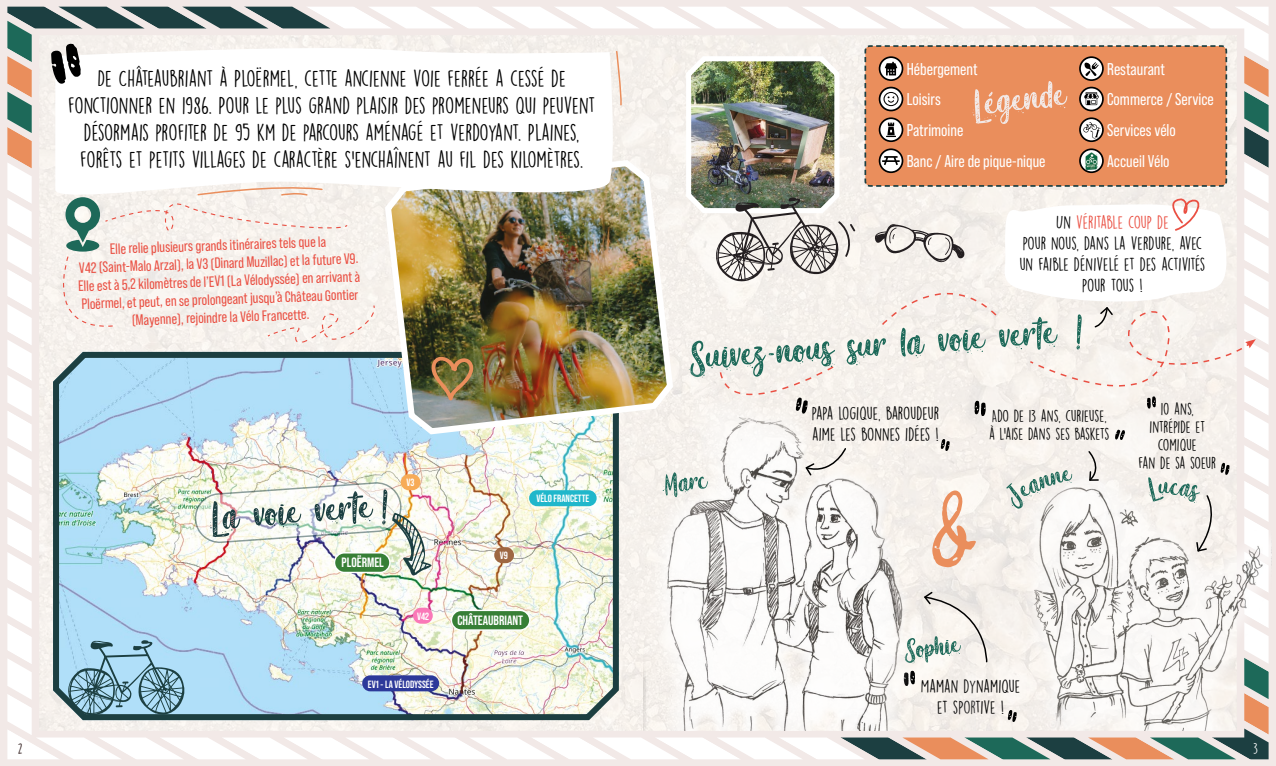
<style>
.page{position:relative;width:1276px;height:766px;background:#fff}
.page>*{position:absolute;margin:0;border:0;box-sizing:border-box;transform-origin:0 0}
.t1{font:76.35px "October Rose Personal Use";color:#1d6959}
.t2{font:76.35px "October Rose Personal Use";color:#1c3f41}
.t3{font:52.5px "October Rose Personal Use";color:#1d6959}
.t4{font:21px/27px "DK Lemon Yellow Sun";color:#000;text-align:center}
.t5{font:17.1px "Bebas Neue Pro";color:#fff}
.t6{font:16.5px/21px "DK Lemon Yellow Sun";letter-spacing:-.01em;color:#000;text-align:center}
.t7{font:15px/18px "Bebas Neue Pro";color:#ea5043;text-align:center}
.t8{font:15px/18px "DK Lemon Yellow Sun";color:#000}
.t9{font:700 13.5px "Bebas Neue Pro";color:#fff}
.t10{font:13.5px "DK Lemon Yellow Sun";color:#2f1c1b}
.t11{font:13.5px "DK Lemon Yellow Sun";color:#fff}
.t12{font:700 10.5px "Bebas Neue Pro";color:#fff}
.s1{color:#ea5043}
</style>
<div class="page">
<img style="left:0;top:0;width:1276px;height:765px">
<p class="t4" style="left:68px;top:64px;width:529px">DE CHÂTEAUBRIANT À PLOËRMEL, CETTE ANCIENNE VOIE FERRÉE A CESSÉ DE FONCTIONNER EN 1986. POUR LE PLUS GRAND PLAISIR DES PROMENEURS QUI PEUVENT DÉSORMAIS PROFITER DE 95 KM DE PARCOURS AMÉNAGÉ ET VERDOYANT. PLAINES, FORÊTS ET PETITS VILLAGES DE CARACTÈRE S’ENCHAÎNENT AU FIL DES KILOMÈTRES.</p>
<p class="t7" style="left:77px;top:241px;width:283px;rotate:-2deg">Elle relie plusieurs grands itinéraires tels que la<br>V42 (Saint-Malo Arzal), la V3 (Dinard Muzillac) et la future V9.<br>Elle est à 5,2 kilomètres de l’EV1 (La Vélodyssée) en arrivant à Ploërmel, et peut, en se prolongeant jusqu’à Château Gontier (Mayenne), rejoindre la Vélo Francette.</p>
<h1 class="t2" style="left:203px;top:459px;width:186px;rotate:-4deg">La voie verte!</h1>
<p class="t9" style="left:342px;top:555px;width:44px">PLOËRMEL</p>
<p class="t12" style="left:406px;top:476px;width:9px">V3</p>
<p class="t12" style="left:417px;top:610px;width:14px">V42</p>
<p class="t12" style="left:368px;top:677px;width:67px">EV1 - LA VÉLODYSSÉE</p>
<p class="t12" style="left:500px;top:549px;width:10px">V9</p>
<p class="t12" style="left:536px;top:492px;width:55px">VÉLO FRANCETTE</p>
<p class="t9" style="left:457px;top:612px;width:67px">CHÂTEAUBRIANT</p>
<p class="t5" style="left:906px;top:59px;width:72px">Hébergement</p>
<p class="t5" style="left:1107px;top:59px;width:59px">Restaurant</p>
<p class="t5" style="left:906px;top:90px;width:36px">Loisirs</p>
<p class="t5" style="left:1107px;top:90px;width:108px">Commerce / Service</p>
<p class="t5" style="left:906px;top:120px;width:58px">Patrimoine</p>
<p class="t5" style="left:1107px;top:120px;width:70px">Services vélo</p>
<p class="t5" style="left:906px;top:151px;width:140px">Banc / Aire de pique-nique</p>
<p class="t5" style="left:1107px;top:151px;width:64px">Accueil Vélo</p>
<p class="t6" style="left:1019px;top:211px;width:187px">UN <span class="s1">VÉRITABLE COUP DE<br></span>POUR NOUS, DANS LA VERDURE, AVEC<br>UN FAIBLE DÉNIVELÉ ET DES ACTIVITÉS<br>POUR TOUS !</p>
<h1 class="t1" style="left:683px;top:299px;width:401px;rotate:-4deg">Suivez-nous sur la voie verte !</h1>
<h2 class="t3" style="left:656px;top:445px;width:47px;rotate:-7deg">Marc</h2>
<p class="t6" style="left:812px;top:403px;width:129px;text-align:left">PAPA LOGIQUE, BAROUDEUR<br>AIME LES BONNES IDÉES !</p>
<p class="t8" style="left:1138px;top:400px;width:79px;text-align:center">10 ANS,<br>INTRÉPIDE ET<br>COMIQUE<br>FAN DE SA SOEUR</p>
<p class="t8" style="left:989px;top:407px;width:122px">ADO DE 13 ANS, CURIEUSE,<br>À L'AISE DANS SES BASKETS</p>
<h2 class="t3" style="left:903px;top:608px;width:14px">S</h2>
<p class="t6" style="left:921px;top:675px;width:101px">MAMAN DYNAMIQUE<br>ET SPORTIVE !</p>
<p class="t10" style="left:18px;top:740px;width:6px">2</p>
<p class="t11" style="left:1253px;top:740px;width:6px">3</p>
</div>
